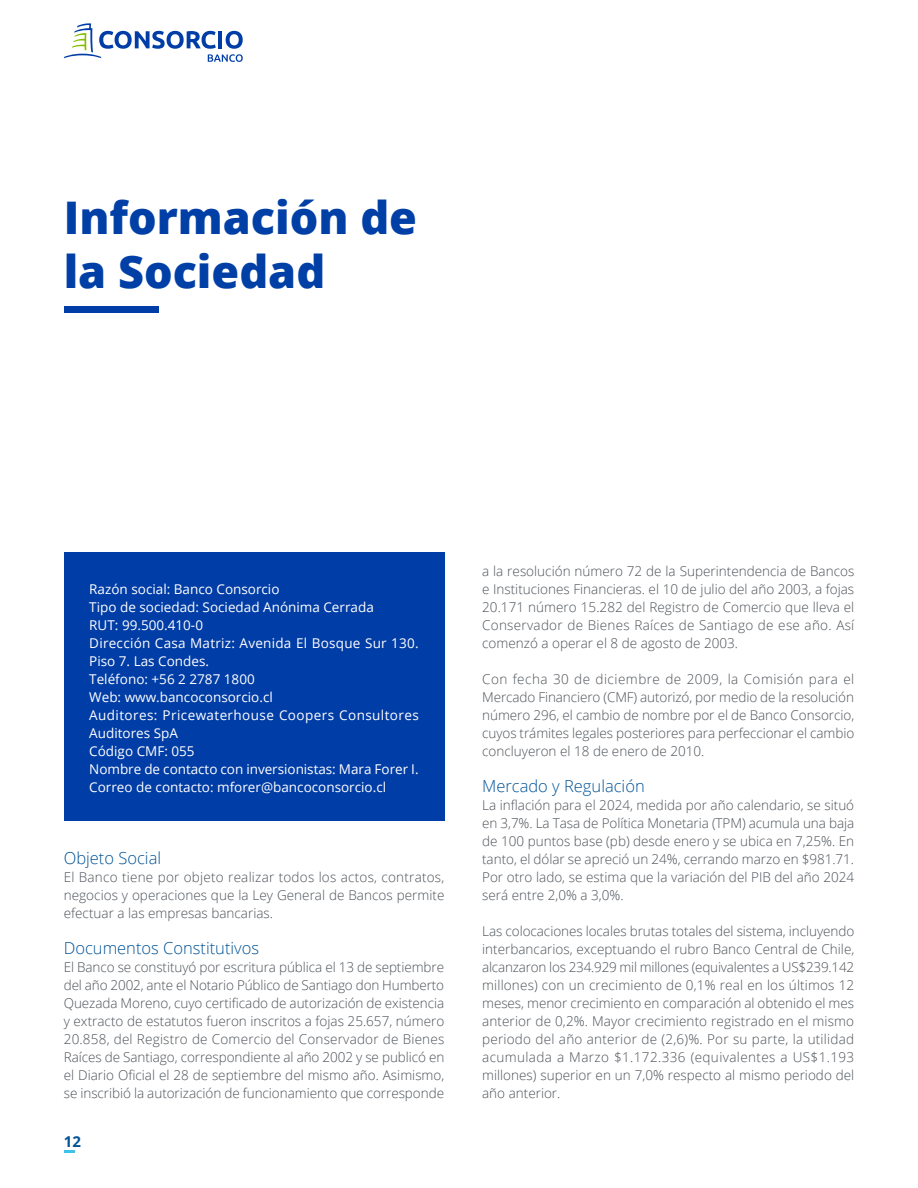
<style>
.page{position:relative;width:918px;height:1188px;background:#fff}
.page>*{position:absolute;margin:0;border:0;box-sizing:border-box;transform-origin:0 0}
.Titulo_30pt{font:800 45px/54px "Open Sans";color:#0040a6}
.CuerpoTexto_Consorcio_9pt{font:300 16.5px "Open Sans";color:#015396}
.t1{font:700 15px "Open Sans";color:#015396}
.CuerpoTexto_Consorcio_9pt-2{font:300 13.5px/18px "Open Sans";color:#4b5157;text-align:justify}
.CuerpoTexto_Consorcio_9pt-3{font:13.5px "Open Sans";color:#fff}
.CuerpoTexto_Consorcio_9pt-4{font:13.5px/18px "Open Sans";letter-spacing:.02em;color:#fff}
.CuerpoTexto_Consorcio_9pt-5{font:13.5px/18px "Open Sans";letter-spacing:.03em;color:#fff}
</style>
<div class="page">
<svg style="left:64px;top:23px;width:179px;height:39px"></svg>
<svg style="left:64px;top:1150px;width:10px;height:2px"></svg>
<div style="left:64px;top:552px;width:380px;height:269px;background:#003da6"></div>
<div style="left:64px;top:306px;width:94px;height:7px;background:#003da6"></div>
<p class="Titulo_30pt" style="left:64px;top:188px;width:355px">Información de la Sociedad</p>
<p class="CuerpoTexto_Consorcio_9pt-3" style="left:89px;top:580px;width:192px">Razón social: Banco Consorcio</p>
<p class="CuerpoTexto_Consorcio_9pt-3" style="left:89px;top:598px;width:286px">Tipo de sociedad: Sociedad Anónima Cerrada</p>
<p class="CuerpoTexto_Consorcio_9pt-3" style="left:89px;top:616px;width:115px">RUT: 99.500.410-0</p>
<p class="CuerpoTexto_Consorcio_9pt-4" style="left:89px;top:634px;width:331px">Dirección Casa Matriz: Avenida El Bosque Sur 130.<br>Piso 7. Las Condes.</p>
<p class="CuerpoTexto_Consorcio_9pt-3" style="left:89px;top:670px;width:167px">Teléfono: +56 2 2787 1800</p>
<p class="CuerpoTexto_Consorcio_9pt-3" style="left:89px;top:688px;width:185px">Web: www.bancoconsorcio.cl</p>
<p class="CuerpoTexto_Consorcio_9pt-5" style="left:89px;top:706px;width:331px">Auditores: Pricewaterhouse Coopers Consultores<br>Auditores SpA</p>
<p class="CuerpoTexto_Consorcio_9pt-3" style="left:89px;top:742px;width:107px">Código CMF: 055</p>
<p class="CuerpoTexto_Consorcio_9pt-3" style="left:89px;top:760px;width:331px">Nombre de contacto con inversionistas: Mara Forer I.</p>
<p class="CuerpoTexto_Consorcio_9pt-3" style="left:89px;top:778px;width:298px">Correo de contacto: mforer@bancoconsorcio.cl</p>
<p class="CuerpoTexto_Consorcio_9pt" style="left:64px;top:847px;width:99px">Objeto Social</p>
<p class="CuerpoTexto_Consorcio_9pt-2" style="left:64px;top:868px;width:382px">El Banco tiene por objeto realizar todos los actos, contratos, negocios y operaciones que la Ley General de Bancos permite efectuar a las empresas bancarias.</p>
<p class="CuerpoTexto_Consorcio_9pt" style="left:64px;top:937px;width:197px">Documentos Constitutivos</p>
<p class="CuerpoTexto_Consorcio_9pt-2" style="left:64px;top:958px;width:382px">El Banco se constituyó por escritura pública el 13 de septiembre del año 2002, ante el Notario Público de Santiago don Humberto Quezada Moreno, cuyo certificado de autorización de existencia y extracto de estatutos fueron inscritos a fojas 25.657, número 20.858, del Registro de Comercio del Conservador de Bienes Raíces de Santiago, correspondiente al año 2002 y se publicó en el Diario Oficial el 28 de septiembre del mismo año. Asimismo, se inscribió la autorización de funcionamiento que corresponde</p>
<p class="t1" style="left:64px;top:1131px;width:19px">12</p>
<p class="CuerpoTexto_Consorcio_9pt-2" style="left:482px;top:562px;width:374px">a la resolución número 72 de la Superintendencia de Bancos e Instituciones Financieras. el 10 de julio del año 2003, a fojas 20.171 número 15.282 del Registro de Comercio que lleva el Conservador de Bienes Raíces de Santiago de ese año. Así comenzó a operar el 8 de agosto de 2003.</p>
<p class="CuerpoTexto_Consorcio_9pt-2" style="left:482px;top:670px;width:374px">Con fecha 30 de diciembre de 2009, la Comisión para el Mercado Financiero (CMF) autorizó, por medio de la resolución número 296, el cambio de nombre por el de Banco Consorcio, cuyos trámites legales posteriores para perfeccionar el cambio concluyeron el 18 de enero de 2010.</p>
<p class="CuerpoTexto_Consorcio_9pt" style="left:482px;top:775px;width:164px">Mercado y Regulación</p>
<p class="CuerpoTexto_Consorcio_9pt-2" style="left:482px;top:796px;width:374px">La inflación para el 2024, medida por año calendario, se situó en 3,7%. La Tasa de Política Monetaria (TPM) acumula una baja de 100 puntos base (pb) desde enero y se ubica en 7,25%. En tanto, el dólar se apreció un 24%, cerrando marzo en $981.71.<br>Por otro lado, se estima que la variación del PIB del año 2024 será entre 2,0% a 3,0%.</p>
<p class="CuerpoTexto_Consorcio_9pt-2" style="left:482px;top:922px;width:374px">Las colocaciones locales brutas totales del sistema, incluyendo interbancarios, exceptuando el rubro Banco Central de Chile, alcanzaron los 234.929 mil millones (equivalentes a US$239.142 millones) con un crecimiento de 0,1% real en los últimos 12 meses, menor crecimiento en comparación al obtenido el mes anterior de 0,2%. Mayor crecimiento registrado en el mismo periodo del año anterior de (2,6)%. Por su parte, la utilidad acumulada a Marzo $1.172.336 (equivalentes a US$1.193 millones) superior en un 7,0% respecto al mismo periodo del año anterior.</p>
</div>
